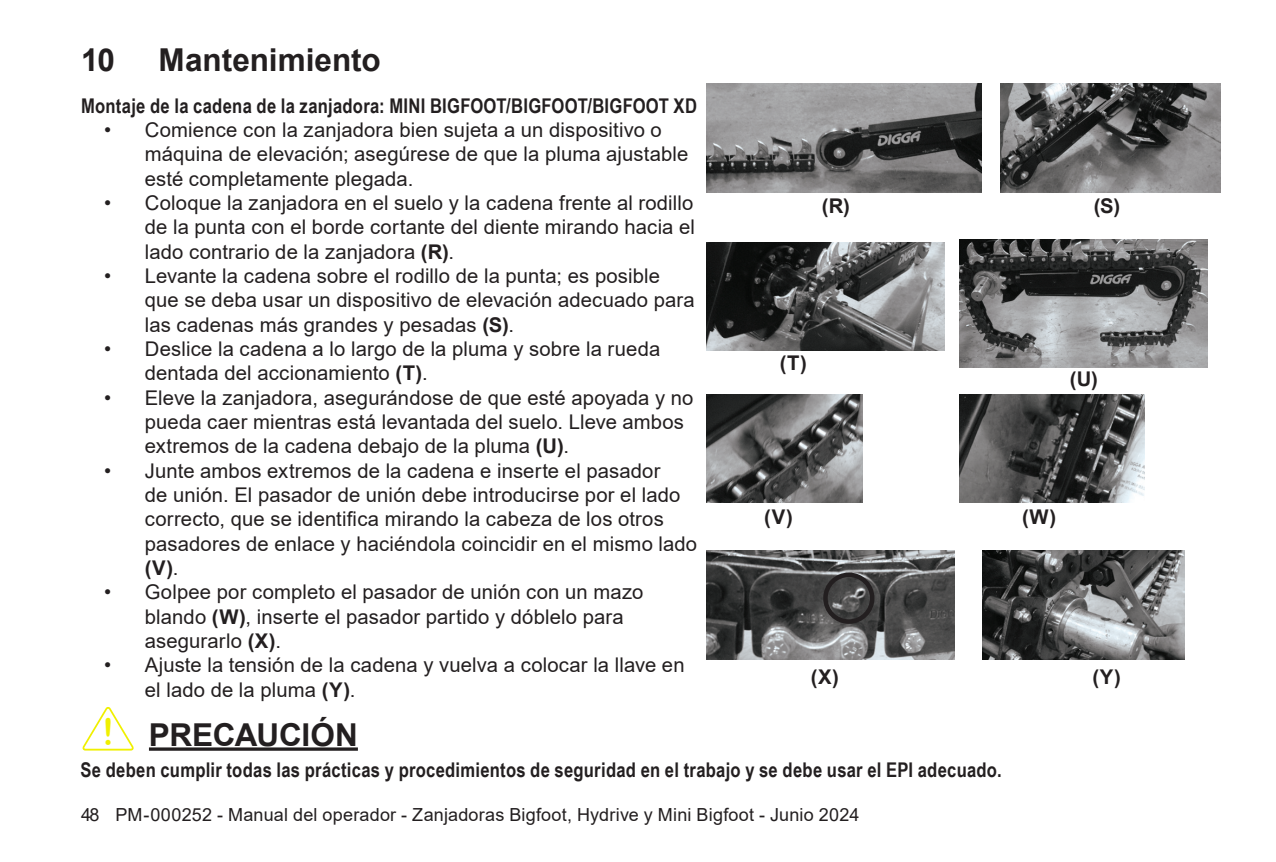
<style>
.page{position:relative;width:1276px;height:862px;background:#fff}
.page>*{position:absolute;margin:0;border:0;box-sizing:border-box;transform-origin:0 0}
.t1{font:36.9px "Arial Rounded MT Bold";color:#f0f000;scale:.92 1}
.Chapter_Heading{font:700 31.5px "Arial";color:#231f20}
.Warning_Sign_Heading{font:700 31.5px "Arial";letter-spacing:-.01em;color:#231f20}
.t2{font:20.25px/24.3px "Arial";letter-spacing:.005em;color:#231f20}
.Warning_Sign_Text_Narrow{font:700 20.25px "Arial Narrow";letter-spacing:.015em;color:#231f20}
.Subheading{font:700 20.25px "Arial Narrow";letter-spacing:.015em;color:#231f20}
.Figure_Caution{font:700 20.25px "Arial";color:#231f20}
.t3{font:18px "Arial";letter-spacing:.01em;color:#231f20}
.s1{font-weight:700}
</style>
<div class="page">
<img style="left:707px;top:84px;width:274px;height:108px">
<img style="left:1000px;top:83px;width:220px;height:109px">
<img style="left:707px;top:242px;width:237px;height:108px">
<img style="left:959px;top:239px;width:248px;height:128px">
<img style="left:707px;top:394px;width:155px;height:108px">
<img style="left:959px;top:394px;width:185px;height:108px">
<img style="left:707px;top:550px;width:247px;height:109px">
<div style="left:823px;top:572px;width:51px;height:51px;border:4px solid #231f20;border-radius:50%"></div>
<img style="left:982px;top:550px;width:202px;height:109px">
<hr style="left:149px;top:747px;width:209px;height:3px;background:#231f20">
<svg style="left:82px;top:707px;width:52px;height:44px"></svg>
<p class="Chapter_Heading" style="left:81px;top:38px;width:35px">10</p>
<p class="Chapter_Heading" style="left:159px;top:38px;width:224px">Mantenimiento</p>
<p class="Subheading" style="left:81px;top:90px;width:617px">Montaje de la cadena de la zanjadora: MINI BIGFOOT/BIGFOOT/BIGFOOT XD</p>
<p class="t2" style="left:145px;top:118px;width:545px;text-indent:-40px">• Comience con la zanjadora bien sujeta a un dispositivo o máquina de elevación; asegúrese de que la pluma ajustable esté completamente plegada.</p>
<p class="t2" style="left:145px;top:190px;width:552px;text-align:justify;text-indent:-40px">• Coloque la zanjadora en el suelo y la cadena frente al rodillo de la punta con el borde cortante del diente mirando hacia el lado contrario de la zanjadora <span class="s1">(R)</span>.</p>
<p class="t2" style="left:145px;top:263px;width:551px;text-indent:-40px">• Levante la cadena sobre el rodillo de la punta; es posible que se deba usar un dispositivo de elevación adecuado para las cadenas más grandes y pesadas <span class="s1">(S)</span>.</p>
<p class="t2" style="left:145px;top:336px;width:517px;text-indent:-40px">• Deslice la cadena a lo largo de la pluma y sobre la rueda dentada del accionamiento <span class="s1">(T)</span>.</p>
<p class="t2" style="left:145px;top:385px;width:550px;text-indent:-40px">• Eleve la zanjadora, asegurándose de que esté apoyada y no pueda caer mientras está levantada del suelo. Lleve ambos extremos de la cadena debajo de la pluma <span class="s1">(U)</span>.</p>
<p class="t2" style="left:145px;top:458px;width:554px;text-indent:-40px">• Junte ambos extremos de la cadena e inserte el pasador<br>de unión. El pasador de unión debe introducirse por el lado correcto, que se identifica mirando la cabeza de los otros pasadores de enlace y haciéndola coincidir en el mismo lado <span class="s1">(V)</span>.</p>
<p class="t2" style="left:145px;top:579px;width:500px;text-indent:-40px">• Golpee por completo el pasador de unión con un mazo blando <span class="s1">(W)</span>, inserte el pasador partido y dóblelo para asegurarlo <span class="s1">(X)</span>.</p>
<p class="t2" style="left:145px;top:652px;width:541px;text-indent:-40px">• Ajuste la tensión de la cadena y vuelva a colocar la llave en el lado de la pluma <span class="s1">(Y)</span>.</p>
<p class="t1" style="left:102px;top:709px;width:14px">!</p>
<p class="Warning_Sign_Heading" style="left:149px;top:712px;width:210px">PRECAUCIÓN</p>
<p class="Figure_Caution" style="left:822px;top:191px;width:30px">(R)</p>
<p class="Figure_Caution" style="left:1094px;top:191px;width:28px">(S)</p>
<p class="Figure_Caution" style="left:780px;top:348px;width:28px">(T)</p>
<p class="Figure_Caution" style="left:1070px;top:365px;width:30px">(U)</p>
<p class="Figure_Caution" style="left:764px;top:502px;width:30px">(V)</p>
<p class="Figure_Caution" style="left:1022px;top:502px;width:35px">(W)</p>
<p class="Figure_Caution" style="left:811px;top:662px;width:29px">(X)</p>
<p class="Figure_Caution" style="left:1092px;top:662px;width:30px">(Y)</p>
<p class="Warning_Sign_Text_Narrow" style="left:80px;top:754px;width:922px">Se deben cumplir todas las prácticas y procedimientos de seguridad en el trabajo y se debe usar el EPI adecuado.</p>
<p class="t3" style="left:81px;top:802px;width:780px">48 PM-000252 - Manual del operador - Zanjadoras Bigfoot, Hydrive y Mini Bigfoot - Junio 2024</p>
</div>
